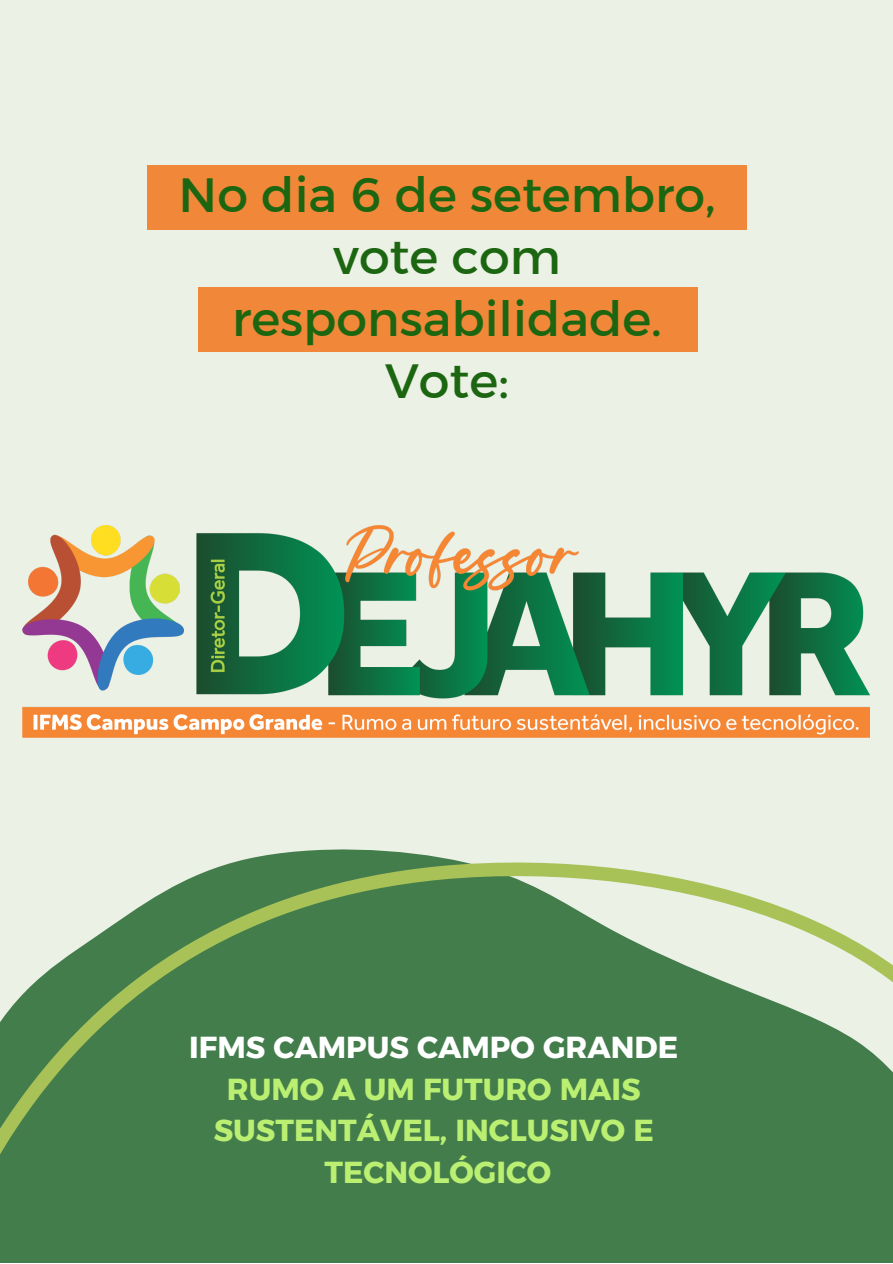
<style>
.page{position:relative;width:893px;height:1264px;background:#fff}
.page>*{position:absolute;margin:0;border:0;box-sizing:border-box;transform-origin:0 0}
.t1{font:48.9px/61.8px "Kief Montaser Regular";color:#1c6611;text-align:center}
.t2{font:30.3px "Kief Montaser Bold";color:#baef71}
.t3{font:30.3px "Kief Montaser Bold";color:#fff}
</style>
<div class="page">
<div style="left:0;top:0;width:892px;height:1262px;background:#ebf1e5"></div>
<svg style="left:0;top:707px;width:892px;height:555px;fill:#437d4c"></svg>
<div style="left:147px;top:166px;width:599px;height:63px;background:#f18739"></div>
<div style="left:198px;top:288px;width:499px;height:63px;background:#f18739"></div>
<img style="left:23px;top:525px;width:846px;height:212px">
<p class="t1" style="left:179px;top:164px;width:538px">No dia 6 de setembro, vote com responsabilidade.</p>
<p class="t1" style="left:385px;top:349px;width:125px">Vote:</p>
<p class="t3" style="left:189px;top:1028px;width:490px">IFMS CAMPUS CAMPO GRANDE</p>
<p class="t2" style="left:227px;top:1070px;width:415px">RUMO A UM FUTURO MAIS</p>
<p class="t2" style="left:214px;top:1111px;width:441px">SUSTENTÁVEL, INCLUSIVO E</p>
<p class="t2" style="left:324px;top:1153px;width:228px">TECNOLÓGICO</p>
</div>
